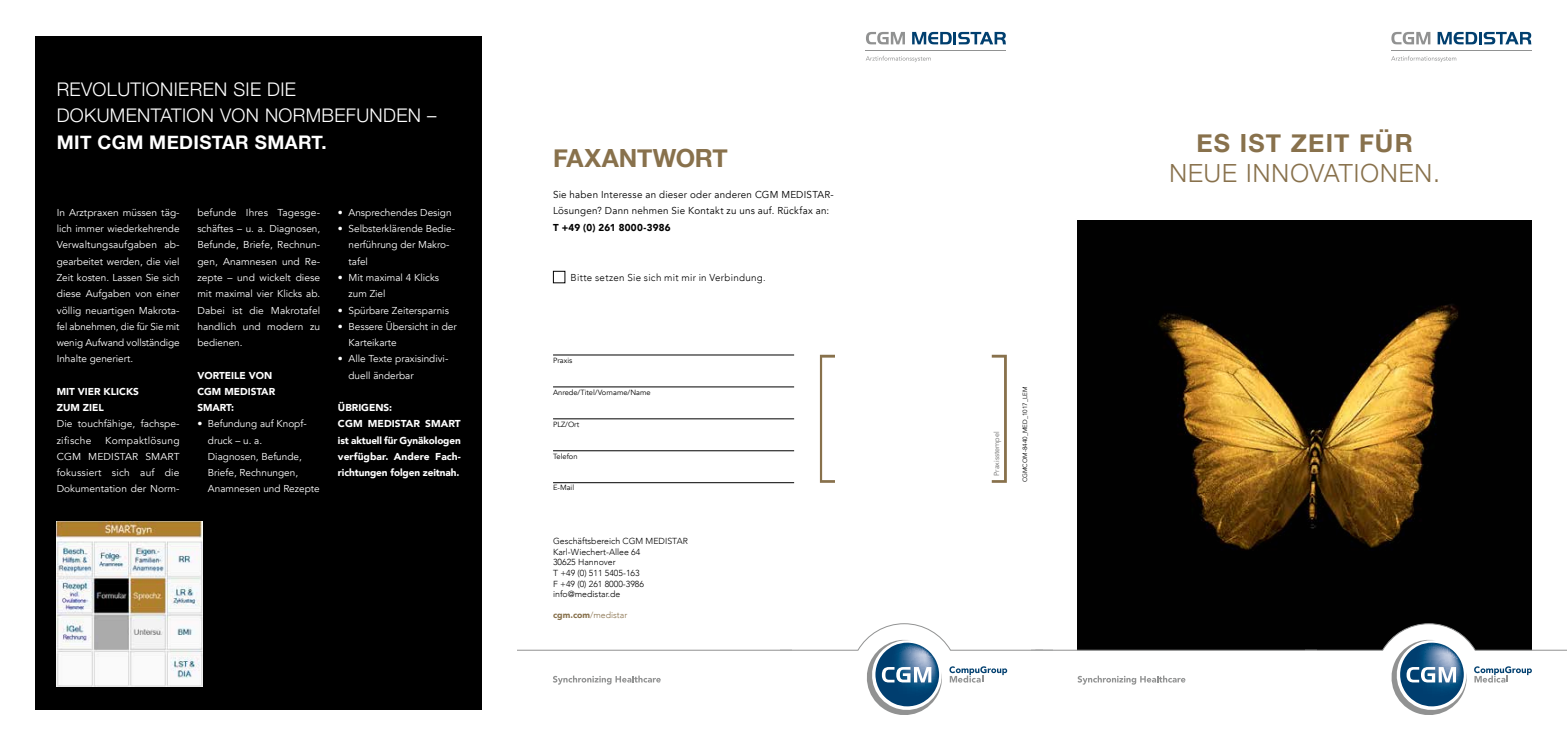
<style>
.page{position:relative;width:1567px;height:745px;background:#fff}
.page>*{position:absolute;margin:0;border:0;box-sizing:border-box;transform-origin:0 0}
.t1{font:300 25px "Helvetica Neue";letter-spacing:.045em;color:#88714c}
.t2{font:700 25px "Helvetica Neue";letter-spacing:.035em;color:#88714c}
.t3{font:700 25px "Helvetica Neue";letter-spacing:-.01em;color:#88714c}
.t4{font:300 18.75px/26.2px "Helvetica Neue";letter-spacing:.02em;color:#fff}
.t5{font:700 18.75px "Helvetica Neue";letter-spacing:.02em;color:#fff}
.t6{font:10px/16.2px "Avenir";color:#fff}
.t7{font:900 10px/16.2px "Avenir";color:#fff}
.t8{font:10px/16.2px "Avenir";letter-spacing:.025em;color:#000}
.t9{font:300 10px "Avenir";letter-spacing:.025em;color:#000}
.t10{font:900 10px "Avenir";letter-spacing:.015em;color:#000}
.t11{font:300 8.75px/10.5px "Avenir";color:#000}
.t12{font:300 8.75px "Avenir";color:#88714c}
.t13{font:7.5px "Avenir";color:#000}
.t14{font:7.25px "Avenir";color:#6f6f6e}
.t15{font:6.25px "Avenir";color:#000}
.s1{font-weight:900}
</style>
<div class="page">
<img style="left:1077px;top:220px;width:454px;height:403px">
<hr style="left:1391px;top:51px;width:140px;height:1px;background:#919292">
<svg style="left:1391px;top:56px;width:64px;height:6px"></svg>
<svg style="left:1391px;top:32px;width:39px;height:12px"></svg>
<svg style="left:1437px;top:32px;width:94px;height:12px"></svg>
<hr style="left:553px;top:354px;width:241px;height:1px;background:#000">
<hr style="left:553px;top:386px;width:241px;height:1px;background:#000">
<hr style="left:553px;top:418px;width:241px;height:1px;background:#000">
<hr style="left:553px;top:450px;width:241px;height:1px;background:#000">
<hr style="left:553px;top:482px;width:241px;height:1px;background:#000">
<svg style="left:819px;top:354px;width:16px;height:128px"></svg>
<svg style="left:991px;top:354px;width:15px;height:128px"></svg>
<div style="left:553px;top:271px;width:12px;height:12px;border:1px solid #000"></div>
<svg style="left:517px;top:623px;width:1049px;height:92px"></svg>
<div style="left:35px;top:36px;width:447px;height:673px;background:#000"></div>
<hr style="left:865px;top:51px;width:140px;height:1px;background:#919292">
<svg style="left:865px;top:56px;width:65px;height:6px"></svg>
<svg style="left:866px;top:32px;width:38px;height:12px"></svg>
<svg style="left:912px;top:32px;width:93px;height:12px"></svg>
<img style="left:57px;top:521px;width:145px;height:165px">
<h2 class="t4" style="left:57px;top:75px;width:381px">REVOLUTIONIEREN SIE DIE<br>DOKUMENTATION VON NORMBEFUNDEN –</h2>
<h2 class="t5" style="left:57px;top:127px;width:271px">MIT CGM MEDISTAR SMART.</h2>
<p class="t6" style="left:57px;top:204px;width:124px;text-align:justify">In Arztpraxen müssen täg&shy;lich immer wiederkehrende Verwaltungsaufgaben ab&shy;gearbeitet werden, die viel Zeit kosten. Lassen Sie sich diese Aufgaben von einer völlig neuartigen Makrota&shy;fel abnehmen, die für Sie mit wenig Aufwand vollständige Inhalte generiert.</p>
<p class="t7" style="left:57px;top:383px;width:84px">MIT VIER KLICKS<br>ZUM ZIEL</p>
<p class="t6" style="left:57px;top:416px;width:124px">Die touchfähige, fachspe&shy;zifische</p>
<p class="t6" style="left:57px;top:432px;width:124px;text-align:justify;text-indent:48px">Kompaktlösung CGM MEDISTAR SMART fokussiert sich auf die Dokumentation der Norm-</p>
<p class="t6" style="left:197px;top:204px;width:124px;text-align:justify">befunde Ihres Tagesge&shy;schäftes – u. a. Diagnosen, Befunde, Briefe, Rechnun&shy;gen, Anamnesen und Re&shy;zepte – und wickelt diese mit maximal vier Klicks ab.<br>Dabei ist die Makrotafel handlich und modern zu bedienen.</p>
<p class="t7" style="left:197px;top:366px;width:79px">VORTEILE VON<br>CGM MEDISTAR<br>SMART:</p>
<p class="t6" style="left:208px;top:416px;width:113px;text-indent:-11px">• Befundung auf Knopf&shy;druck – u. a.<br>Diagnosen, Befunde,<br>Briefe, Rechnungen,<br>Anamnesen und Rezepte</p>
<p class="t6" style="left:338px;top:204px;width:115px">• Ansprechendes Design</p>
<p class="t6" style="left:348px;top:221px;width:108px;text-indent:-11px">• Selbsterklärende Bedie&shy;nerführung der Makro&shy;tafel</p>
<p class="t6" style="left:348px;top:269px;width:92px;text-indent:-11px">• Mit maximal 4 Klicks zum Ziel</p>
<p class="t6" style="left:338px;top:302px;width:112px">• Spürbare Zeitersparnis</p>
<p class="t6" style="left:348px;top:318px;width:110px;text-indent:-11px">• Bessere Übersicht in der<br>Karteikarte</p>
<p class="t6" style="left:348px;top:351px;width:101px;text-indent:-11px">• Alle Texte praxisindivi&shy;duell änderbar</p>
<p class="t7" style="left:338px;top:399px;width:124px">ÜBRIGENS:<br>CGM MEDISTAR SMART ist aktuell für Gynäkologen verfügbar. Andere Fach&shy;richtungen folgen zeitnah.</p>
<h1 class="t3" style="left:553px;top:138px;width:176px">FAXANTWORT</h1>
<p class="t8" style="left:553px;top:186px;width:282px">Sie haben Interesse an dieser oder anderen CGM MEDISTAR-<br>Lösungen? Dann nehmen Sie Kontakt zu uns auf. Rückfax an:</p>
<p class="t10" style="left:553px;top:218px;width:119px">T +49 (0) 261 8000-3986</p>
<p class="t9" style="left:570px;top:272px;width:196px">Bitte setzen Sie sich mit mir in Verbindung.</p>
<p class="t13" style="left:553px;top:355px;width:21px">Praxis</p>
<p class="t13" style="left:553px;top:387px;width:99px">Anrede/Titel/Vorname/Name</p>
<p class="t13" style="left:553px;top:419px;width:28px">PLZ/Ort</p>
<p class="t13" style="left:553px;top:451px;width:26px">Telefon</p>
<p class="t13" style="left:553px;top:483px;width:23px">E-Mail</p>
<p class="t11" style="left:553px;top:536px;width:136px">Geschäftsbereich CGM MEDISTAR<br>Karl-Wiechert-Allee 64<br>30625 Hannover<br>T +49 (0) 511 5405-163<br>F +49 (0) 261 8000-3986 info@medistar.de</p>
<p class="t12" style="left:553px;top:609px;width:76px"><span class="s1">cgm.com</span>/medistar</p>
<p class="t14" style="left:992px;top:475px;width:46px;rotate:-90deg">Praxisstempel</p>
<p class="t15" style="left:1021px;top:482px;width:97px;rotate:-90deg">CGMCOM-8440_MED_1017_LEM</p>
<h1 class="t2" style="left:1196px;top:123px;width:218px">ES IST ZEIT FÜR</h1>
<h1 class="t1" style="left:1169px;top:153px;width:272px">NEUE INNOVATIONEN.</h1>
</div>
